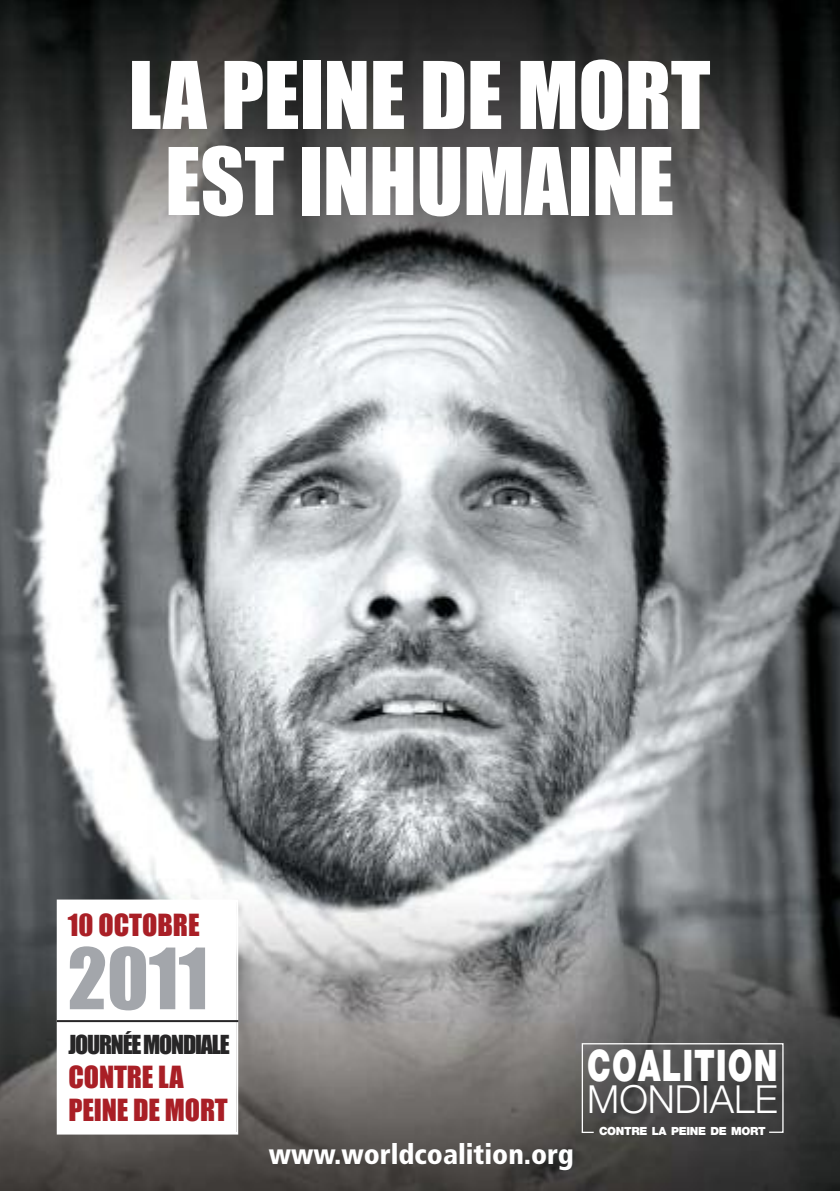
<style>
.page{position:relative;width:840px;height:1191px;background:#fff}
.page>*{position:absolute;margin:0;border:0;box-sizing:border-box;transform-origin:0 0}
.t1{font:86px/86px "Impact";letter-spacing:-.005em;color:#fff;text-align:center}
.t2{font:78px "Impact";color:#a3a6ab}
.t3{font:900 43.6px "Helvetica Neue";letter-spacing:.04em;color:#fff;scale:.71 1}
.t4{font:300 38.4px "Helvetica Neue";color:#fff}
.t5{font:28px/33.6px "Impact";letter-spacing:-.005em;color:#a91f26}
.t6{font:900 condensed 28px "Frutiger";color:#fff}
.t7{font:24px "Impact";letter-spacing:-.05em;color:#272627}
.t8{font:900 11.2px "Helvetica Neue";letter-spacing:-.025em;color:#fff}
</style>
<div class="page">
<img style="left:0;top:0;width:839px;height:1190px">
<div style="left:59px;top:901px;width:177px;height:231px;background:#fff"></div>
<div style="left:57px;top:899px;width:181px;height:235px;border:2px solid #fff"></div>
<hr style="left:57px;top:1019px;width:181px;height:2px;background:#272627">
<svg style="left:580px;top:1042px;width:203px;height:91px;background:#505050"></svg>
<h1 class="t1" style="left:128px;top:52px;width:583px">LA PEINE DE MORT<br>EST INHUMAINE</h1>
<p class="t5" style="left:68px;top:908px;width:133px">10 OCTOBRE</p>
<h2 class="t2" style="left:68px;top:930px;width:142px">2011</h2>
<p class="t7" style="left:68px;top:1029px;width:163px">JOURNÉEMONDIALE</p>
<p class="t5" style="left:68px;top:1059px;width:161px">CONTRE LA<br>PEINE DE MORT</p>
<p class="t6" style="left:268px;top:1142px;width:306px">www.worldcoalition.org</p>
<h3 class="t3" style="left:587px;top:1049px;width:270px">COALITION</h3>
<h3 class="t4" style="left:587px;top:1075px;width:192px">MONDIALE</h3>
<p class="t8" style="left:598px;top:1126px;width:168px">CONTRE LA PEINE DE MORT</p>
</div>
